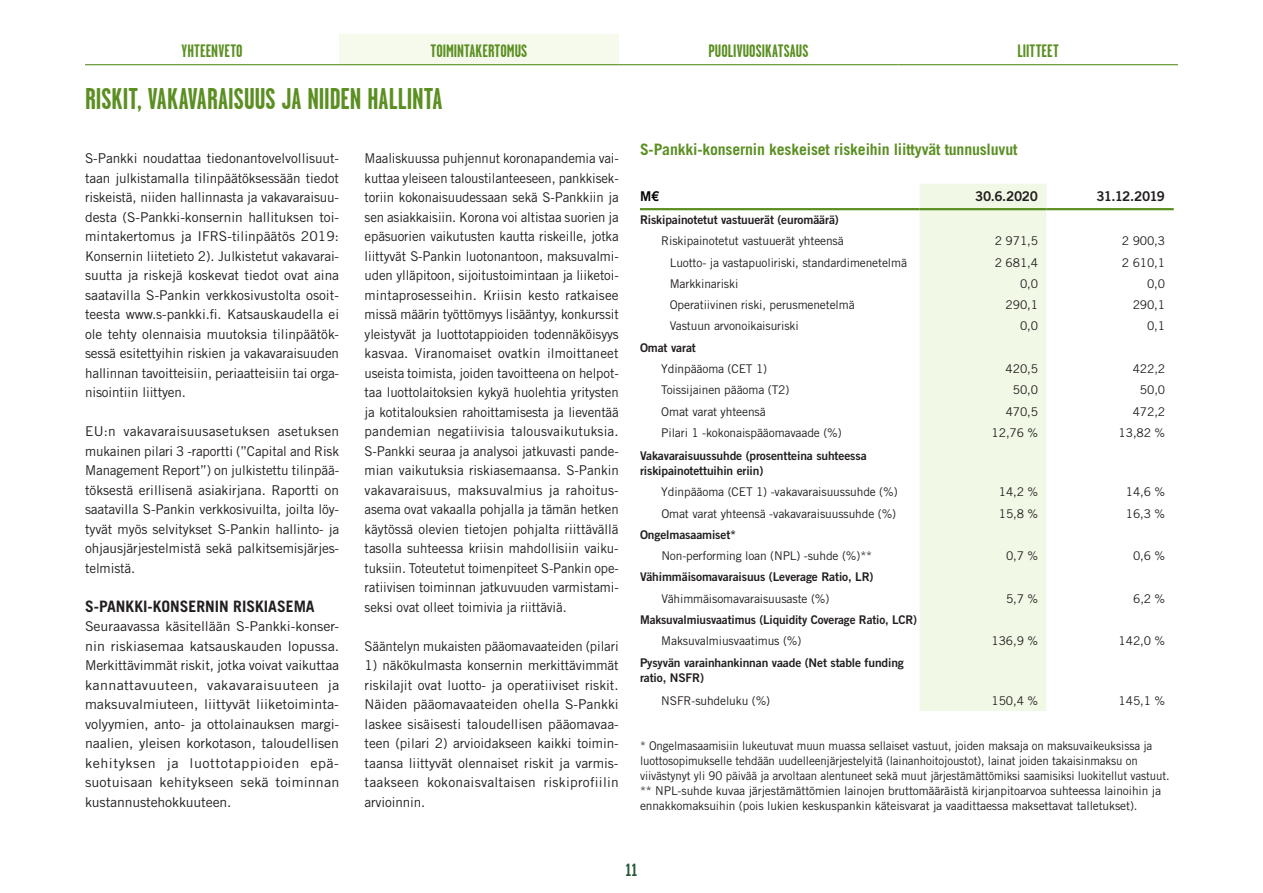
<style>
.page{position:relative;width:1263px;height:893px;background:#fff}
.page>*{position:absolute;margin:0;border:0;box-sizing:border-box;transform-origin:0 0}
.t1{font:700 30px "Garage Gothic S Pankki";color:#5b8f22}
.t2{font:700 18px "Garage Gothic S Pankki";letter-spacing:.005em;color:#5b8f22}
.t3{font:700 17.7px "Garage Gothic S Pankki";color:#275937}
.t4{font:700 15.75px "Trade Gothic LT Std";letter-spacing:-.01em;color:#5b8f22}
.t5{font:700 15.75px "Trade Gothic LT Std";color:#231f20}
.t6{font:13.5px/19.5px "Trade Gothic LT Std";letter-spacing:-.01em;color:#231f20;text-align:justify}
.t7{font:13.5px/19.5px "Trade Gothic LT Std";letter-spacing:-.01em;color:#231f20;text-align:justify;scale:1.05 1}
.t8{font:13.5px "Trade Gothic LT Std Bd 2";letter-spacing:-.025em;color:#231f20}
.t9{font:13.5px "Trade Gothic LT Std Bd 2";color:#000}
.t10{font:12px "Trade Gothic LT Std";letter-spacing:-.01em;color:#231f20}
.t11{font:12px/15px "Trade Gothic LT Std";letter-spacing:-.01em;color:#231f20;scale:.96 1}
.t12{font:12px/15px "Trade Gothic LT Std Bd 2";letter-spacing:-.01em;color:#231f20}
</style>
<div class="page">
<div style="left:339px;top:34px;width:280px;height:31px;background:#f6faed"></div>
<hr style="left:85px;top:64px;width:254px;height:1px;background:#5b8f22">
<hr style="left:339px;top:64px;width:280px;height:1px;background:#5b8f22">
<hr style="left:619px;top:64px;width:279px;height:1px;background:#5b8f22">
<hr style="left:898px;top:64px;width:280px;height:1px;background:#5b8f22">
<svg style="left:919px;top:184px;width:128px;height:527px;background:#f2f8e7"></svg>
<hr style="left:640px;top:208px;width:279px;height:2px;background:#5b8f22">
<hr style="left:1047px;top:208px;width:127px;height:2px;background:#5b8f22">
<hr style="left:919px;top:208px;width:128px;height:2px;background:#5b8f22">
<h2 class="t2" style="left:182px;top:41px;width:63px">YHTEENVETO</h2>
<h2 class="t2" style="left:430px;top:41px;width:98px">TOIMINTAKERTOMUS</h2>
<h2 class="t2" style="left:708px;top:41px;width:102px">PUOLIVUOSIKATSAUS</h2>
<h2 class="t2" style="left:1017px;top:41px;width:43px">LIITTEET</h2>
<h1 class="t1" style="left:85px;top:83px;width:359px">RISKIT, VAKAVARAISUUS JA NIIDEN HALLINTA</h1>
<p class="t6" style="left:85px;top:148px;width:256px">S-Pankki noudattaa tiedonantovelvollisuut&shy;taan julkistamalla tilinpäätöksessään tiedot riskeistä, niiden hallinnasta ja vakavaraisuu&shy;desta (S-Pankki-konsernin hallituksen toi&shy;mintakertomus ja IFRS-tilinpäätös 2019:<br>Konsernin liitetieto 2). Julkistetut vakavarai&shy;suutta ja riskejä koskevat tiedot ovat aina saatavilla S-Pankin verkkosivustolta osoit&shy;teesta www.s-pankki.fi. Katsauskaudella ei ole tehty olennaisia muutoksia tilinpäätök&shy;sessä esitettyihin riskien ja vakavaraisuuden hallinnan tavoitteisiin, periaatteisiin tai orga&shy;nisointiin liittyen.</p>
<p class="t6" style="left:85px;top:421px;width:256px">EU:n vakavaraisuusasetuksen asetuksen mukainen pilari 3 -raportti (”Capital and Risk Management Report”) on julkistettu tilinpää&shy;töksestä erillisenä asiakirjana. Raportti on saatavilla S-Pankin verkkosivuilta, joilta löy&shy;tyvät myös selvitykset S-Pankin hallinto- ja ohjausjärjestelmistä sekä palkitsemisjärjes&shy;telmistä.</p>
<p class="t5" style="left:85px;top:596px;width:231px">S-PANKKI-KONSERNIN RISKIASEMA</p>
<p class="t7" style="left:85px;top:616px;width:244px">Seuraavassa käsitellään S-Pankki-konser&shy;nin riskiasemaa katsauskauden lopussa.<br>Merkittävimmät riskit, jotka voivat vaikuttaa kannattavuuteen, vakavaraisuuteen ja maksuvalmiuteen, liittyvät liiketoiminta&shy;volyymien, anto- ja ottolainauksen margi&shy;naalien, yleisen korkotason, taloudellisen kehityksen ja luottotappioiden epä&shy;suotuisaan kehitykseen sekä toiminnan kustannustehokkuuteen.</p>
<p class="t6" style="left:365px;top:148px;width:256px">Maaliskuussa puhjennut koronapandemia vai&shy;kuttaa yleiseen taloustilanteeseen, pankkisek&shy;toriin kokonaisuudessaan sekä S-Pankkiin ja sen asiakkaisiin. Korona voi altistaa suorien ja epäsuorien vaikutusten kautta riskeille, jotka liittyvät S-Pankin luotonantoon, maksuvalmi&shy;uden ylläpitoon, sijoitustoimintaan ja liiketoi&shy;mintaprosesseihin. Kriisin kesto ratkaisee missä määrin työttömyys lisääntyy, konkurssit yleistyvät ja luottotappioiden todennäköisyys kasvaa. Viranomaiset ovatkin ilmoittaneet useista toimista, joiden tavoitteena on helpot&shy;taa luottolaitoksien kykyä huolehtia yritysten ja kotitalouksien rahoittamisesta ja lieventää pandemian negatiivisia talousvaikutuksia.<br>S-Pankki seuraa ja analysoi jatkuvasti pande&shy;mian vaikutuksia riskiasemaansa. S-Pankin vakavaraisuus, maksuvalmius ja rahoitus&shy;asema ovat vakaalla pohjalla ja tämän hetken käytössä olevien tietojen pohjalta riittävällä tasolla suhteessa kriisin mahdollisiin vaiku&shy;tuksiin. Toteutetut toimenpiteet S-Pankin ope&shy;ratiivisen toiminnan jatkuvuuden varmistami&shy;seksi ovat olleet toimivia ja riittäviä.</p>
<p class="t6" style="left:365px;top:636px;width:256px">Sääntelyn mukaisten pääomavaateiden (pilari</p>
<p class="t6" style="left:365px;top:655px;width:256px">1) näkökulmasta konsernin merkittävimmät riskilajit ovat luotto- ja operatiiviset riskit.<br>Näiden pääomavaateiden ohella S-Pankki laskee sisäisesti taloudellisen pääomavaa&shy;teen (pilari 2) arvioidakseen kaikki toimin&shy;taansa liittyvät olennaiset riskit ja varmis&shy;taakseen kokonaisvaltaisen riskiprofiilin arvioinnin.</p>
<p class="t4" style="left:640px;top:139px;width:379px">S-Pankki-konsernin keskeiset riskeihin liittyvät tunnusluvut</p>
<p class="t9" style="left:640px;top:188px;width:21px">M€</p>
<p class="t8" style="left:975px;top:188px;width:64px">30.6.2020</p>
<p class="t8" style="left:1096px;top:188px;width:70px">31.12.2019</p>
<p class="t12" style="left:640px;top:212px;width:200px">Riskipainotetut vastuuerät (euromäärä)</p>
<p class="t10" style="left:661px;top:234px;width:184px">Riskipainotetut vastuuerät yhteensä</p>
<p class="t10" style="left:995px;top:234px;width:45px">2 971,5</p>
<p class="t10" style="left:1122px;top:234px;width:45px">2 900,3</p>
<p class="t10" style="left:670px;top:255px;width:239px">Luotto- ja vastapuoliriski, standardimenetelmä</p>
<p class="t10" style="left:995px;top:255px;width:45px">2 681,4</p>
<p class="t10" style="left:1122px;top:255px;width:45px">2 610,1</p>
<p class="t10" style="left:670px;top:276px;width:70px">Markkinariski</p>
<p class="t10" style="left:1020px;top:276px;width:20px">0,0</p>
<p class="t10" style="left:1147px;top:276px;width:20px">0,0</p>
<p class="t10" style="left:670px;top:298px;width:186px">Operatiivinen riski, perusmenetelmä</p>
<p class="t10" style="left:1006px;top:298px;width:34px">290,1</p>
<p class="t10" style="left:1133px;top:298px;width:34px">290,1</p>
<p class="t10" style="left:670px;top:319px;width:131px">Vastuun arvonoikaisuriski</p>
<p class="t10" style="left:1020px;top:319px;width:20px">0,0</p>
<p class="t10" style="left:1147px;top:319px;width:20px">0,1</p>
<p class="t12" style="left:640px;top:340px;width:57px">Omat varat</p>
<p class="t10" style="left:661px;top:361px;width:107px">Ydinpääoma (CET 1)</p>
<p class="t10" style="left:1006px;top:361px;width:34px">420,5</p>
<p class="t10" style="left:1133px;top:361px;width:34px">422,2</p>
<p class="t10" style="left:661px;top:383px;width:130px">Toissijainen pääoma (T2)</p>
<p class="t10" style="left:1013px;top:383px;width:27px">50,0</p>
<p class="t10" style="left:1140px;top:383px;width:27px">50,0</p>
<p class="t10" style="left:661px;top:404px;width:106px">Omat varat yhteensä</p>
<p class="t10" style="left:1006px;top:404px;width:34px">470,5</p>
<p class="t10" style="left:1133px;top:404px;width:34px">472,2</p>
<p class="t10" style="left:661px;top:425px;width:182px">Pilari 1 -kokonaispääomavaade (%)</p>
<p class="t10" style="left:991px;top:425px;width:48px">12,76 %</p>
<p class="t10" style="left:1119px;top:425px;width:48px">13,82 %</p>
<p class="t12" style="left:640px;top:448px;width:228px">Vakavaraisuussuhde (prosentteina suhteessa riskipainotettuihin eriin)</p>
<p class="t10" style="left:661px;top:485px;width:238px">Ydinpääoma (CET 1) -vakavaraisuussuhde (%)</p>
<p class="t10" style="left:999px;top:485px;width:41px">14,2 %</p>
<p class="t10" style="left:1126px;top:485px;width:41px">14,6 %</p>
<p class="t10" style="left:661px;top:506px;width:236px">Omat varat yhteensä -vakavaraisuussuhde (%)</p>
<p class="t10" style="left:999px;top:506px;width:41px">15,8 %</p>
<p class="t10" style="left:1126px;top:506px;width:41px">16,3 %</p>
<p class="t12" style="left:640px;top:527px;width:98px">Ongelmasaamiset*</p>
<p class="t10" style="left:661px;top:549px;width:212px">Non-performing loan (NPL) -suhde (%)**</p>
<p class="t10" style="left:1006px;top:549px;width:34px">0,7 %</p>
<p class="t10" style="left:1133px;top:549px;width:34px">0,6 %</p>
<p class="t12" style="left:640px;top:569px;width:235px">Vähimmäisomavaraisuus (Leverage Ratio, LR)</p>
<p class="t10" style="left:661px;top:591px;width:170px">Vähimmäisomavaraisuusaste (%)</p>
<p class="t10" style="left:1006px;top:591px;width:34px">5,7 %</p>
<p class="t10" style="left:1133px;top:591px;width:34px">6,2 %</p>
<p class="t12" style="left:640px;top:612px;width:279px">Maksuvalmiusvaatimus (Liquidity Coverage Ratio, LCR)</p>
<p class="t10" style="left:661px;top:634px;width:142px">Maksuvalmiusvaatimus (%)</p>
<p class="t10" style="left:991px;top:634px;width:48px">136,9 %</p>
<p class="t10" style="left:1118px;top:634px;width:48px">142,0 %</p>
<p class="t12" style="left:640px;top:655px;width:265px">Pysyvän varainhankinnan vaade (Net stable funding ratio, NSFR)</p>
<p class="t10" style="left:661px;top:693px;width:110px">NSFR-suhdeluku (%)</p>
<p class="t10" style="left:991px;top:693px;width:48px">150,4 %</p>
<p class="t10" style="left:1118px;top:693px;width:48px">145,1 %</p>
<p class="t11" style="left:640px;top:738px;width:553px">* Ongelmasaamisiin lukeutuvat muun muassa sellaiset vastuut, joiden maksaja on maksuvaikeuksissa ja luottosopimukselle tehdään uudelleenjärjestelyitä (lainanhoitojoustot), lainat joiden takaisinmaksu on viivästynyt yli 90 päivää ja arvoltaan alentuneet sekä muut järjestämättömiksi saamisiksi luokitellut vastuut. ** NPL-suhde kuvaa järjestämättömien lainojen bruttomääräistä kirjanpitoarvoa suhteessa lainoihin ja ennakkomaksuihin (pois lukien keskuspankin käteisvarat ja vaadittaessa maksettavat talletukset).</p>
<h3 class="t3" style="left:626px;top:860px;width:13px">11</h3>
</div>
